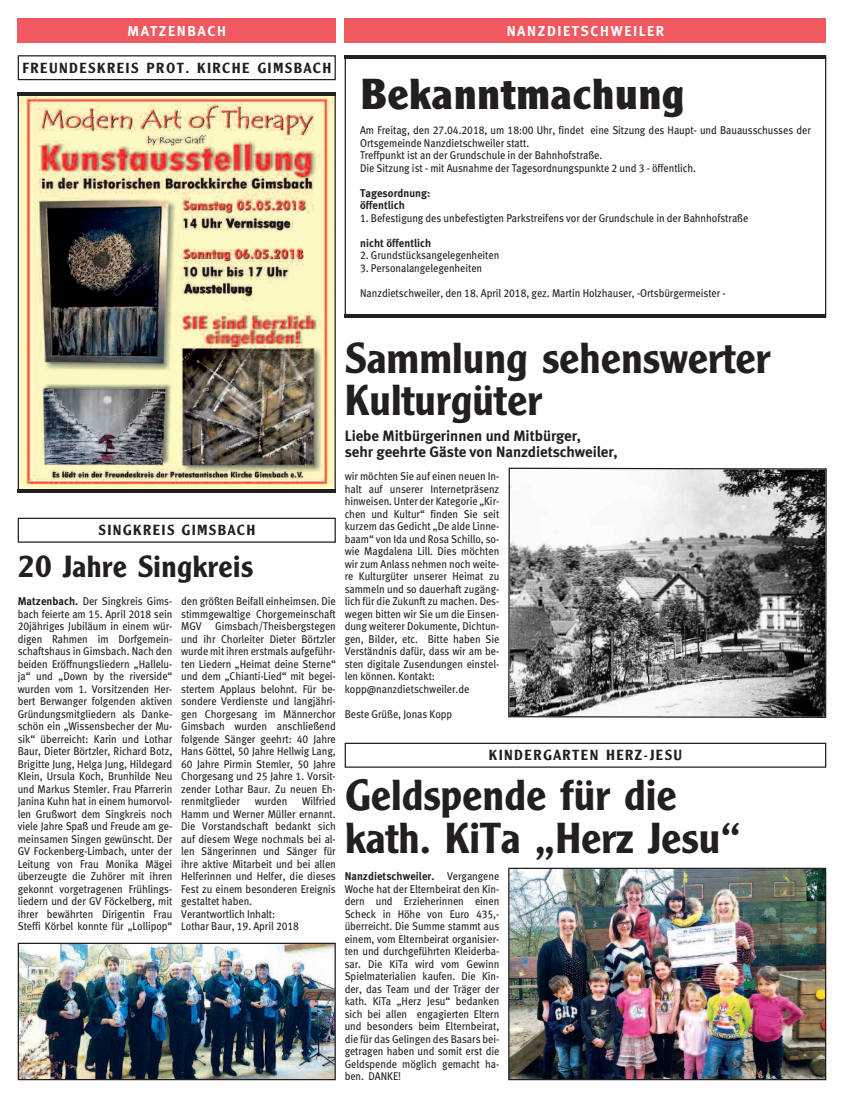
<style>
.page{position:relative;width:844px;height:1102px;background:#fff}
.page>*{position:absolute;margin:0;border:0;box-sizing:border-box;transform-origin:0 0}
.t1{font:600 42.5px/42.5px "M Clearface Gothic";color:#231f20}
.t2{font:700 42.5px "M Clearface Gothic";letter-spacing:.01em;color:#231f20}
.t3{font:600 30px "M Clearface Gothic";letter-spacing:.01em;color:#231f20}
.t4{font:15px/16.2px "Meta Bold LF";color:#231f20}
.t5{font:600 14.38px "M Clearface Gothic";letter-spacing:.115em;color:#231f20}
.t6{font:14.38px "Meta Bold LF";letter-spacing:.11em;color:#fff}
.t7{font:11.25px/12.5px "Meta Book LF";letter-spacing:-.005em;color:#231f20;text-align:justify;scale:.92 1}
.t8{font:11.25px/12.5px "Meta Bold LF";letter-spacing:.005em;color:#231f20;scale:.96 1}
.s1{font-family:"Meta Bold LF"}
.s2{font-family:"Meta Book LF"}
</style>
<div class="page">
<div style="left:18px;top:18px;width:318px;height:25px;background:#f0595f"></div>
<div style="left:18px;top:518px;width:318px;height:25px;border:1px solid #231f20"></div>
<div style="left:18px;top:55px;width:318px;height:25px;border:1px solid #231f20"></div>
<img style="left:20px;top:96px;width:314px;height:393px">
<img style="left:20px;top:945px;width:314px;height:133px">
<div style="left:18px;top:943px;width:318px;height:137px;border:1px solid #231f20"></div>
<div style="left:345px;top:18px;width:481px;height:25px;background:#f0595f"></div>
<div style="left:345px;top:743px;width:481px;height:25px;border:1px solid #231f20"></div>
<svg style="left:508px;top:467px;width:319px;height:251px"></svg>
<img style="left:510px;top:870px;width:314px;height:208px">
<div style="left:508px;top:868px;width:318px;height:212px;border:1px solid #231f20"></div>
<hr style="left:345px;top:314px;width:481px;height:4px;background:#231f20">
<hr style="left:345px;top:55px;width:481px;height:4px;background:#231f20">
<hr style="left:18px;top:93px;width:318px;height:3px;background:#231f20">
<hr style="left:18px;top:489px;width:318px;height:4px;background:#231f20">
<p class="t6" style="left:127px;top:25px;width:100px">MATZENBACH</p>
<p class="t5" style="left:22px;top:63px;width:310px">FREUNDESKREIS PROT. KIRCHE GIMSBACH</p>
<p class="t6" style="left:507px;top:25px;width:159px">NANZDIETSCHWEILER</p>
<h1 class="t2" style="left:360px;top:79px;width:326px">Bekanntmachung</h1>
<p class="t7" style="left:360px;top:125px;width:491px;text-align:left">Am Freitag, den 27.04.2018, um 18:00 Uhr, findet eine Sitzung des Haupt- und Bauausschusses der Ortsgemeinde Nanzdietschweiler statt.<br>Treffpunkt ist an der Grundschule in der Bahnhofstraße.<br>Die Sitzung ist - mit Ausnahme der Tagesordnungspunkte 2 und 3 - öffentlich.</p>
<p class="t8" style="left:360px;top:187px;width:75px">Tagesordnung: öffentlich</p>
<p class="t7" style="left:360px;top:212px;width:424px">1. Befestigung des unbefestigten Parkstreifens vor der Grundschule in der Bahnhofstraße</p>
<p class="t8" style="left:360px;top:237px;width:76px">nicht öffentlich</p>
<p class="t7" style="left:360px;top:250px;width:153px">2. Grundstücksangelegenheiten</p>
<p class="t7" style="left:360px;top:262px;width:134px">3. Personalangelegenheiten</p>
<p class="t7" style="left:360px;top:287px;width:399px">Nanzdietschweiler, den 18. April 2018, gez. Martin Holzhauser, -Ortsbürgermeister -</p>
<p class="t5" style="left:98px;top:525px;width:158px">SINGKREIS GIMSBACH</p>
<h2 class="t3" style="left:18px;top:555px;width:237px">20 Jahre Singkreis</h2>
<p class="t7" style="left:18px;top:596px;width:170px"><span class="s1">Matzenbach.</span> Der Singkreis Gims&shy;bach feierte am 15. April 2018 sein 20jähriges Jubiläum in einem wür&shy;digen Rahmen im Dorfgemein&shy;schaftshaus in Gimsbach. Nach den beiden Eröffnungsliedern „Hallelu&shy;ja“ und „Down by the riverside“ wurden vom 1. Vorsitzenden Her&shy;bert Berwanger folgenden aktiven Gründungsmitgliedern als Danke&shy;schön ein „Wissensbecher der Mu&shy;sik“ überreicht: Karin und Lothar Baur, Dieter Börtzler, Richard Botz, Brigitte Jung, Helga Jung, Hildegard Klein, Ursula Koch, Brunhilde Neu und Markus Stemler. Frau Pfarrerin Janina Kuhn hat in einem humorvol&shy;len Grußwort dem Singkreis noch viele Jahre Spaß und Freude am ge&shy;meinsamen Singen gewünscht. Der GV Fockenberg-Limbach, unter der Leitung von Frau Monika Mägei überzeugte die Zuhörer mit ihren gekonnt vorgetragenen Frühlings&shy;liedern und der GV Föckelberg, mit ihrer bewährten Dirigentin Frau Steffi Körbel konnte für „Lollipop“</p>
<p class="t7" style="left:181px;top:596px;width:170px">den größten Beifall einheimsen. Die stimmgewaltige Chorgemeinschaft MGV Gimsbach/Theisbergstegen und ihr Chorleiter Dieter Börtzler wurde mit ihren erstmals aufgeführ&shy;ten Liedern „Heimat deine Sterne“ und dem „Chianti-Lied“ mit begei&shy;stertem Applaus belohnt. Für be&shy;sondere Verdienste und langjähri&shy;gen Chorgesang im Männerchor Gimsbach wurden anschließend folgende Sänger geehrt: 40 Jahre Hans Göttel, 50 Jahre Hellwig Lang, 60 Jahre Pirmin Stemler, 50 Jahre Chorgesang und 25 Jahre 1. Vorsit&shy;zender Lothar Baur. Zu neuen Eh&shy;renmitglieder</p>
<p class="t7" style="left:181px;top:796px;width:170px;text-align:left;text-indent:121px">Wilfried<br>Hamm und Werner Müller ernannt.<br>Die Vorstandschaft bedankt sich auf diesem Wege nochmals bei al&shy;len Sängerinnen und Sänger für ihre aktive Mitarbeit und bei allen<br>Helferinnen und Helfer, die dieses<br>Fest zu einem besonderen Ereignis gestaltet haben.<br>Verantwortlich Inhalt:<br>Lothar Baur, 19. April 2018</p>
<p class="t7" style="left:255px;top:796px;width:37px">wurden</p>
<h1 class="t1" style="left:345px;top:340px;width:427px">Sammlung sehenswerter<br>Kulturgüter</h1>
<h3 class="t4" style="left:345px;top:429px;width:275px">Liebe Mitbürgerinnen und Mitbürger,<br>sehr geehrte Gäste von Nanzdietschweiler,</h3>
<p class="t7" style="left:345px;top:471px;width:170px;text-align:left">wir möchten Sie auf einen neuen In&shy;halt auf unserer Internetpräsenz hinweisen. Unter der Kategorie „Kir&shy;chen und Kultur“ finden Sie seit kurzem das Gedicht „De alde Linne&shy;baam“ von Ida und Rosa Schillo, so&shy;wie Magdalena Lill. Dies möchten wir zum Anlass nehmen noch weite&shy;re Kulturgüter unserer Heimat zu sammeln und so dauerhaft zugäng&shy;lich für die Zukunft zu machen. Des&shy;wegen bitten wir Sie um die Einsen&shy;dung weiterer Dokumente, Dichtun&shy;gen, Bilder, etc. Bitte haben Sie Verständnis dafür, dass wir am be&shy;sten digitale Zusendungen einstel&shy;len können. Kontakt: kopp@nanzdietschweiler.de</p>
<p class="t7" style="left:345px;top:709px;width:118px">Beste Grüße, Jonas Kopp</p>
<p class="t5" style="left:489px;top:750px;width:195px">KINDERGARTEN HERZ-JESU</p>
<h1 class="t1" style="left:345px;top:778px;width:397px">Geldspende für die kath. KiTa „Herz Jesu“</h1>
<p class="t8" style="left:345px;top:871px;width:163px">Nanzdietschweiler. <span class="s2">Vergangene</span></p>
<p class="t7" style="left:345px;top:884px;width:170px">Woche hat der Elternbeirat den Kin&shy;dern und Erzieherinnen einen Scheck in Höhe von Euro 435,- überreicht. Die Summe stammt aus einem, vom Elternbeirat organisier&shy;ten und durchgeführten Kleiderba&shy;sar. Die KiTa wird vom Gewinn Spielmaterialien kaufen. Die Kin&shy;der, das Team und der Träger der kath. KiTa „Herz Jesu“ bedanken sich bei allen engagierten Eltern und besonders beim Elternbeirat, die für das Gelingen des Basars bei&shy;getragen haben und somit erst die Geldspende möglich gemacht ha&shy;ben. DANKE!</p>
</div>
